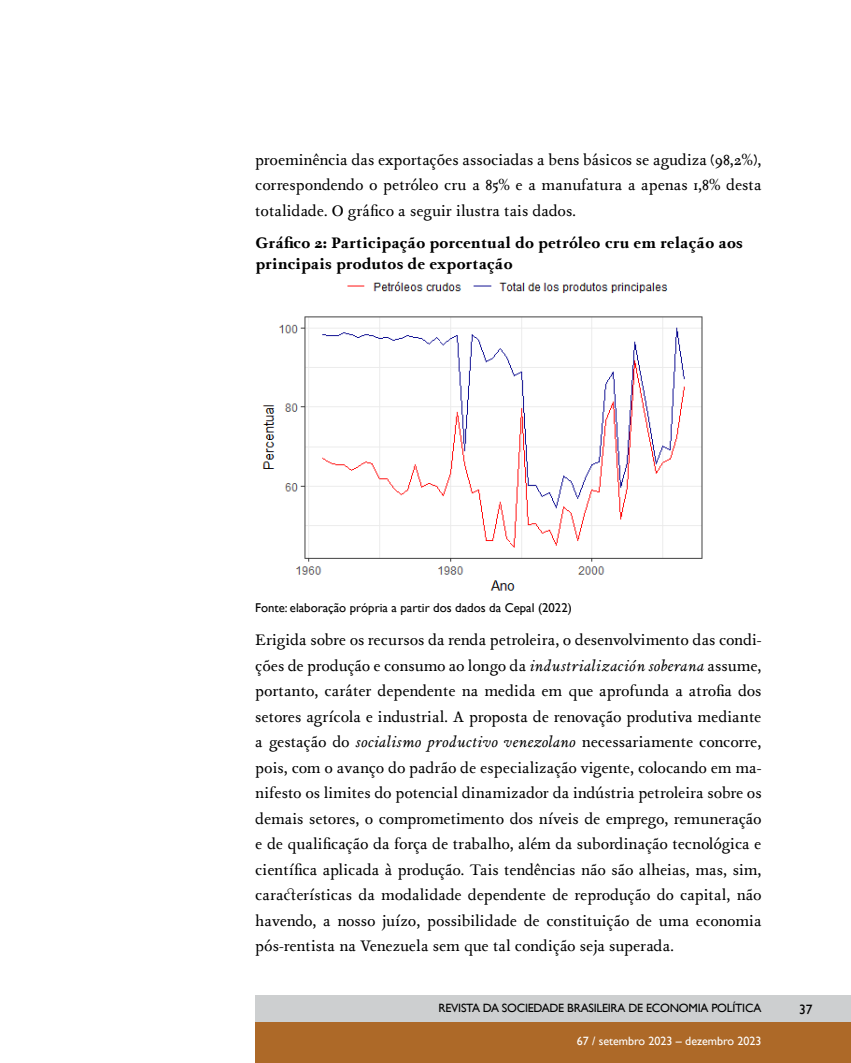
<style>
.page{position:relative;width:851px;height:1063px;background:#fff}
.page>*{position:absolute;margin:0;border:0;box-sizing:border-box;transform-origin:0 0}
.t1{font:16.5px/25.5px "Isidora";color:#000;text-align:justify}
.t2{font:700 16.5px/21px "Isidora";color:#000}
.t3{font:13.5px "Gill Sans";color:#000}
.t4{font:12.75px "Gill Sans";color:#000}
.t5{font:12px "Gill Sans";letter-spacing:-.02em;color:#000}
.t6{font:12px "Gill Sans";color:#fff}
.s1{font-style:italic}
</style>
<div class="page">
<div style="left:255px;top:1022px;width:595px;height:41px;background:#ad6928"></div>
<div style="left:255px;top:995px;width:595px;height:27px;background:#cdcfd0"></div>
<img style="left:262px;top:282px;width:441px;height:309px">
<p class="t1" style="left:255px;top:146px;width:508px">proeminência das exportações associadas a bens básicos se agudiza (98,2%), correspondendo o petróleo cru a 85% e a manufatura a apenas 1,8% desta totalidade. O gráfico a seguir ilustra tais dados.</p>
<p class="t2" style="left:255px;top:233px;width:489px">Gráfico 2: Participação porcentual do petróleo cru em relação aos principais produtos de exportação</p>
<p class="t4" style="left:255px;top:601px;width:318px">Fonte: elaboração própria a partir dos dados da Cepal (2022)</p>
<p class="t1" style="left:255px;top:627px;width:508px">Erigida sobre os recursos da renda petroleira, o desenvolvimento das condi&shy;ções de produção e consumo ao longo da <span class="s1">industrialización soberana</span> assume, portanto, caráter dependente na medida em que aprofunda a atrofia dos setores agrícola e industrial. A proposta de renovação produtiva mediante a gestação do <span class="s1">socialismo productivo venezolano</span> necessariamente concorre, pois, com o avanço do padrão de especialização vigente, colocando em ma&shy;nifesto os limites do potencial dinamizador da indústria petroleira sobre os demais setores, o comprometimento dos níveis de emprego, remuneração e de qualificação da força de trabalho, além da subordinação tecnológica e científica aplicada à produção. Tais tendências não são alheias, mas, sim, características da modalidade dependente de reprodução do capital, não havendo, a nosso juízo, possibilidade de constituição de uma economia pós-rentista na Venezuela sem que tal condição seja superada.</p>
<p class="t5" style="left:438px;top:1001px;width:324px">REVISTA DA SOCIEDADE BRASILEIRA DE ECONOMIA POLÍTICA</p>
<p class="t6" style="left:576px;top:1034px;width:186px">67 / setembro 2023 – dezembro 2023</p>
<p class="t3" style="left:799px;top:1001px;width:15px">37</p>
</div>
